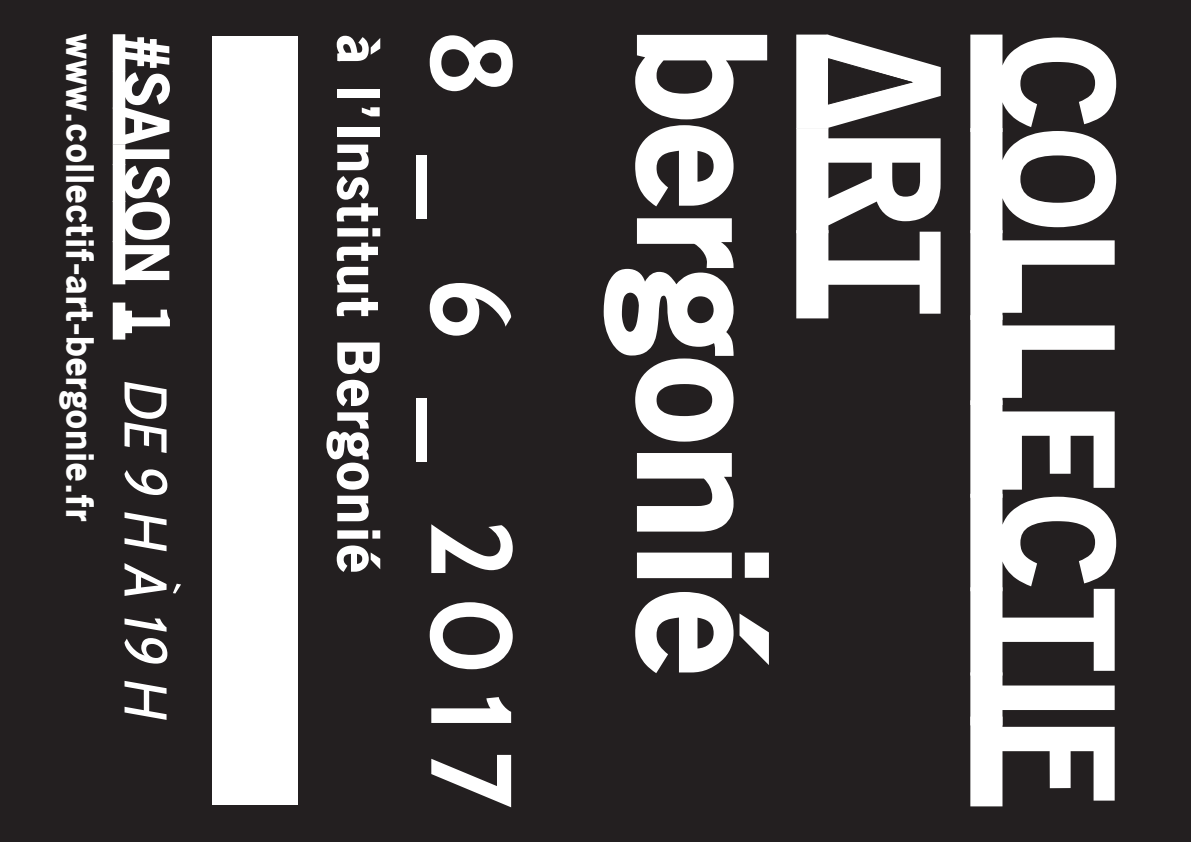
<style>
.page{position:relative;width:1191px;height:842px;background:#231f20}
.page>*{position:absolute;margin:0;border:0;box-sizing:border-box;transform-origin:0 0}
.t1{font:900 175px "Old Sans";color:#fff}
.t2{font:153px "Old Sans Black Underline";color:#fff}
.t3{font:700 114px "Cabin";color:#fff}
.t4{font:italic 60px "Cabin";color:#fff}
.t5{font:60px "Old Sans Black Underline";color:#fff}
.t6{font:900 57px "Old Sans";letter-spacing:.04em;color:#fff}
.t7{font:900 37px "Old Sans";letter-spacing:.03em;color:#fff}
</style>
<div class="page">
<div style="left:213px;top:36px;width:85px;height:768px;background:#fff"></div>
<div style="left:827px;top:57px;width:85px;height:48px;background:#231f20"></div>
<p class="t7" style="left:103px;top:34px;width:488px;rotate:90deg">www.collectif-art-bergonie.fr</p>
<h3 class="t5" style="left:185px;top:34px;width:307px;rotate:90deg">#saison 1</h3>
<h3 class="t6" style="left:394px;top:35px;width:539px;rotate:90deg">à l’Institut Bergonié</h3>
<h3 class="t4" style="left:182px;top:380px;width:339px;rotate:90deg">DE 9 h à 19 H</h3>
<h3 class="t3" style="left:540px;top:29px;width:781px;rotate:90deg">8 _ 6 _ 2017</h3>
<h1 class="t1" style="left:811px;top:26px;width:653px;rotate:90deg">bergonié</h1>
<h2 class="t2" style="left:979px;top:35px;width:285px;rotate:90deg">ART</h2>
<h2 class="t2" style="left:1153px;top:35px;width:773px;rotate:90deg">COLLECTIF</h2>
</div>
